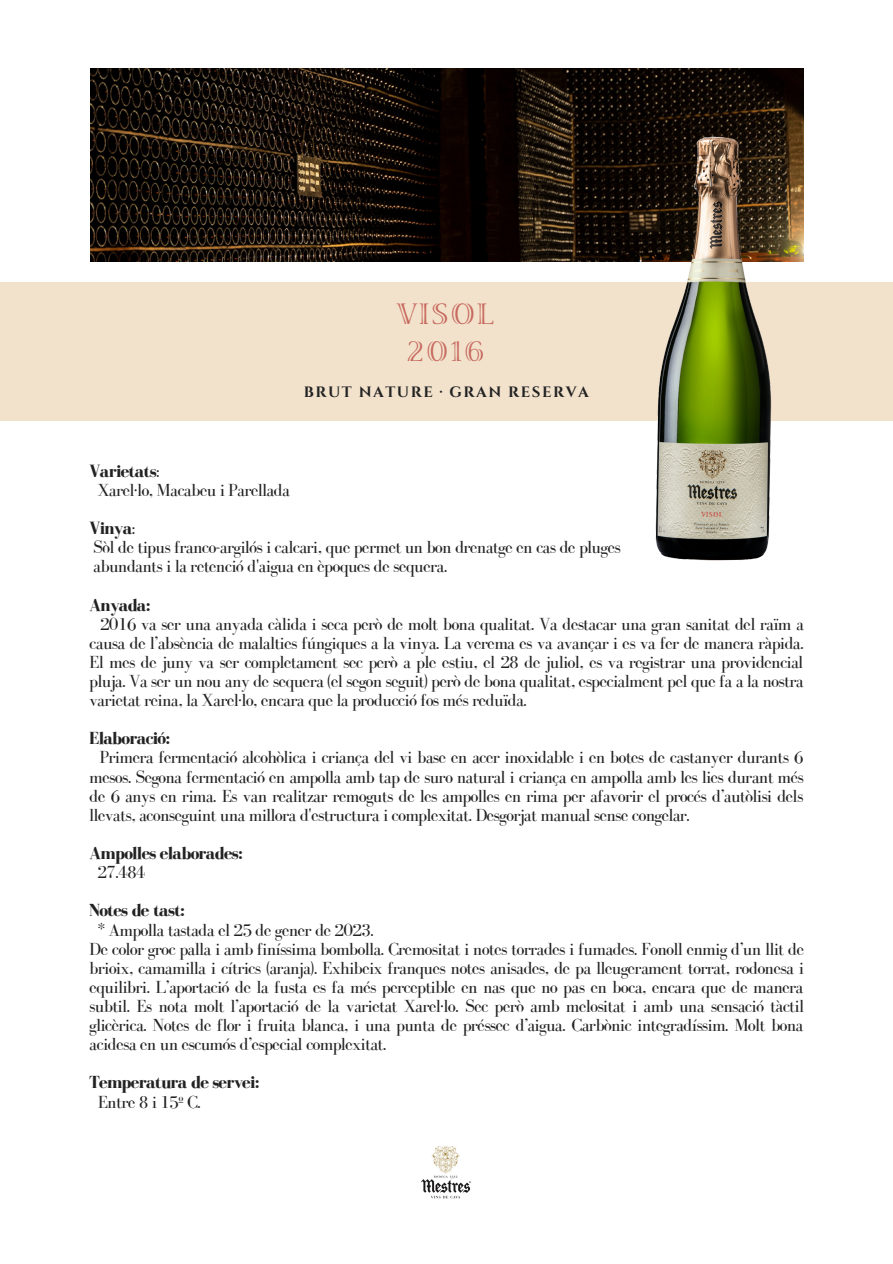
<style>
.page{position:relative;width:893px;height:1264px;background:#fff}
.page>*{position:absolute;margin:0;border:0;box-sizing:border-box;transform-origin:0 0}
.t1{font:30px/37px "Viva Std";letter-spacing:.095em;color:#c7695e;text-align:center}
.t2{font:18px/19px "Bodoni FLF";letter-spacing:-.045em;color:#222}
.t3{font:700 18px "Bodoni FLF";letter-spacing:-.045em;color:#222}
.t4{font:700 15px "Cinzel";letter-spacing:.1em;color:#222}
.s1{font-weight:700}
</style>
<div class="page">
<img style="left:421px;top:1146px;width:50px;height:53px">
<img style="left:91px;top:69px;width:712px;height:193px">
<div style="left:0;top:282px;width:892px;height:138px;background:#f2e2cc"></div>
<img style="left:633px;top:115px;width:169px;height:446px">
<h1 class="t1" style="left:397px;top:299px;width:97px">VISOL<br>2016</h1>
<p class="t4" style="left:304px;top:383px;width:286px">BRUT NATURE · GRAN RESERVA</p>
<p class="t2" style="left:97px;top:461px;width:194px;text-indent:-8px"><span class="s1">Varietats</span>:<br>Xarel·lo, Macabeu i Parellada</p>
<p class="t2" style="left:89px;top:518px;width:533px"><span class="s1">Vinya</span>:<br>Sòl de tipus franco-argilós i calcari, que permet un bon drenatge en cas de pluges abundants i la retenció d'aigua en èpoques de sequera.</p>
<p class="t3" style="left:89px;top:594px;width:63px">Anyada:</p>
<p class="t2" style="left:89px;top:614px;width:716px;text-align:justify;text-indent:11px">2016 va ser una anyada càlida i seca però de molt bona qualitat. Va destacar una gran sanitat del raïm a causa de l’absència de malalties fúngiques a la vinya. La verema es va avançar i es va fer de manera ràpida.<br>El mes de juny va ser completament sec però a ple estiu, el 28 de juliol, es va registrar una providencial pluja. Va ser un nou any de sequera (el segon seguit) però de bona qualitat, especialment pel que fa a la nostra varietat reina, la Xarel·lo, encara que la producció fos més reduïda.</p>
<p class="t3" style="left:89px;top:728px;width:83px">Elaboració:</p>
<p class="t2" style="left:89px;top:748px;width:716px;text-align:justify;text-indent:10px">Primera fermentació alcohòlica i criança del vi base en acer inoxidable i en botes de castanyer durants 6 mesos. Segona fermentació en ampolla amb tap de suro natural i criança en ampolla amb les lies durant més de 6 anys en rima. Es van realitzar remoguts de les ampolles en rima per afavorir el procés d’autòlisi dels llevats, aconseguint una millora d'estructura i complexitat. Desgorjat manual sense congelar.</p>
<p class="t3" style="left:89px;top:843px;width:155px">Ampolles elaborades:</p>
<p class="t2" style="left:97px;top:862px;width:50px">27.484</p>
<p class="t3" style="left:89px;top:900px;width:97px">Notes de tast:</p>
<p class="t2" style="left:89px;top:920px;width:716px;text-indent:8px">* Ampolla tastada el 25 de gener de 2023.<br>De color groc palla i amb finíssima bombolla. Cremositat i notes torrades i fumades. Fonoll enmig d’un llit de brioix, camamilla i cítrics (aranja). Exhibeix franques notes anisades, de pa lleugerament torrat, rodonesa i equilibri. L’aportació de la fusta es fa més perceptible en nas que no pas en boca, encara que de manera subtil. Es nota molt l’aportació de la varietat Xarel·lo. Sec però amb melositat i amb una sensació tàctil glicèrica. Notes de flor i fruita blanca, i una punta de préssec d’aigua. Carbònic integradíssim. Molt bona acidesa en un escumós d’especial complexitat.</p>
<p class="t3" style="left:89px;top:1072px;width:172px">Temperatura de servei:</p>
<p class="t2" style="left:98px;top:1091px;width:105px">Entre 8 i 15º C.</p>
</div>
